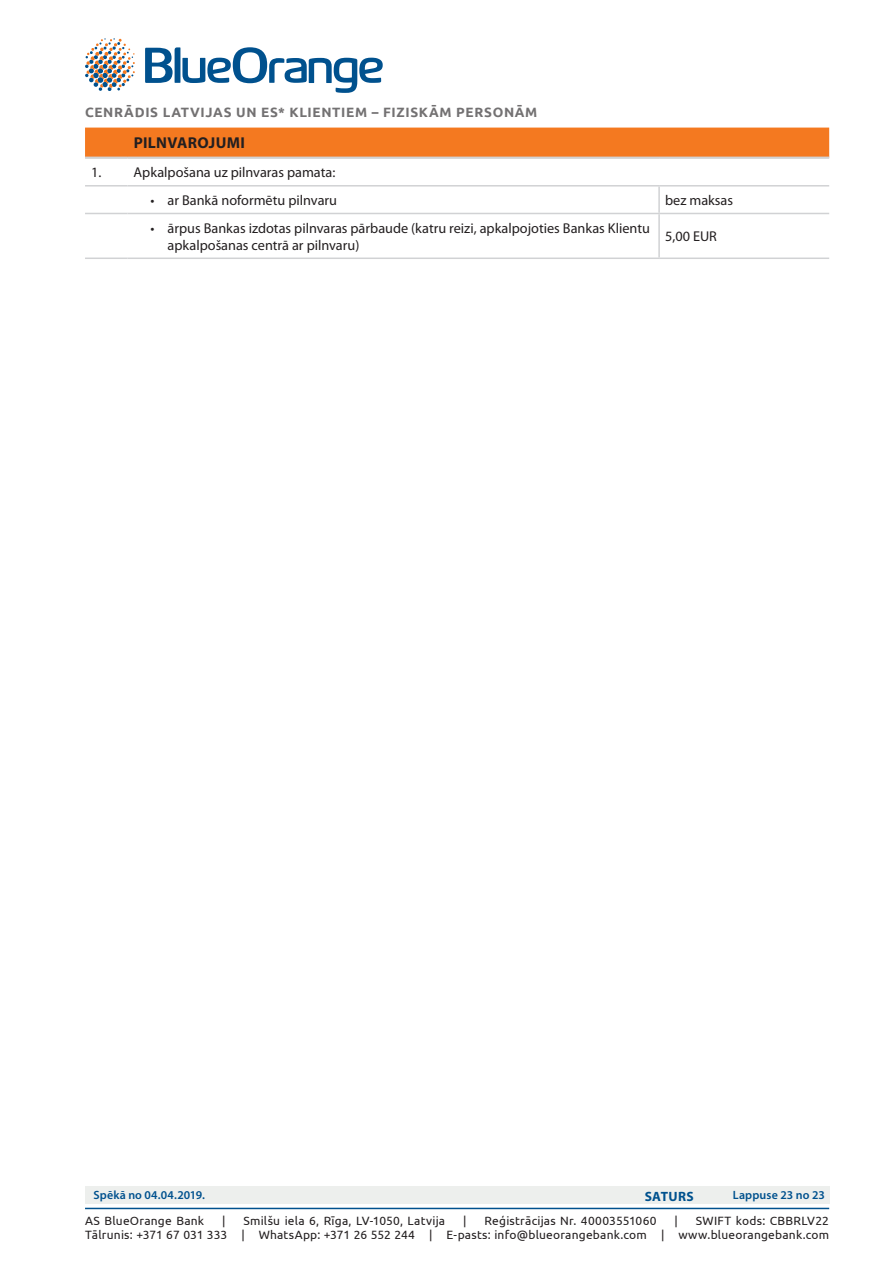
<style>
.page{position:relative;width:893px;height:1263px;background:#fff}
.page>*{position:absolute;margin:0;border:0;box-sizing:border-box;transform-origin:0 0}
.virsraksts_uz_oranža{font:700 15.75px "Myriad Pro";letter-spacing:.02em;color:#231f20}
.t1{font:14.25px/17.1px "Myriad Pro";color:#231f20}
.t2{font:700 13.5px "Ubuntu";letter-spacing:.05em;color:#737172}
.t3{font:700 13.5px "Myriad Pro";letter-spacing:.025em;color:#00518e}
.t4{font:12px/14.1px "Ubuntu";letter-spacing:.02em;color:#231f20;text-align:right}
.t5{font:600 12px "Myriad Pro";letter-spacing:.01em;color:#00518e}
</style>
<div class="page">
<hr style="left:85px;top:1208px;width:744px;height:1px;background:#00518e">
<svg style="left:145px;top:47px;width:238px;height:46px"></svg>
<svg style="left:85px;top:38px;width:50px;height:53px"></svg>
<div style="left:85px;top:1186px;width:744px;height:17px;background:#edefed"></div>
<div style="left:85px;top:128px;width:744px;height:29px;background:#f47920"></div>
<hr style="left:128px;top:258px;width:531px;height:1px;background:#d1d2d4">
<hr style="left:85px;top:157px;width:43px;height:2px;background:#d1d2d4">
<hr style="left:128px;top:157px;width:531px;height:2px;background:#d1d2d4">
<hr style="left:659px;top:157px;width:170px;height:2px;background:#d1d2d4">
<hr style="left:85px;top:185px;width:43px;height:2px;background:#d1d2d4">
<hr style="left:128px;top:185px;width:531px;height:2px;background:#d1d2d4">
<hr style="left:659px;top:185px;width:170px;height:2px;background:#d1d2d4">
<hr style="left:658px;top:187px;width:2px;height:26px;background:#d1d2d4">
<hr style="left:85px;top:213px;width:43px;height:1px;background:#d1d2d4">
<hr style="left:128px;top:213px;width:531px;height:1px;background:#d1d2d4">
<hr style="left:659px;top:213px;width:170px;height:1px;background:#d1d2d4">
<hr style="left:658px;top:214px;width:2px;height:44px;background:#d1d2d4">
<hr style="left:85px;top:258px;width:43px;height:1px;background:#d1d2d4">
<hr style="left:659px;top:258px;width:170px;height:1px;background:#d1d2d4">
<p class="t2" style="left:85px;top:104px;width:454px">CENRĀDIS LATVIJAS UN ES* KLIENTIEM – FIZISKĀM PERSONĀM</p>
<p class="virsraksts_uz_oranža" style="left:134px;top:134px;width:113px">PILNVAROJUMI</p>
<p class="t1" style="left:91px;top:164px;width:12px">1.</p>
<p class="t1" style="left:134px;top:164px;width:203px">Apkalpošana uz pilnvaras pamata:</p>
<p class="t1" style="left:151px;top:192px;width:188px">• ar Bankā noformētu pilnvaru</p>
<p class="t1" style="left:665px;top:192px;width:69px">bez maksas</p>
<p class="t1" style="left:168px;top:220px;width:484px;text-indent:-17px">• ārpus Bankas izdotas pilnvaras pārbaude (katru reizi, apkalpojoties Bankas Klientu apkalpošanas centrā ar pilnvaru)</p>
<p class="t1" style="left:665px;top:228px;width:53px">5,00 EUR</p>
<p class="t5" style="left:94px;top:1189px;width:113px">Spēkā no 04.04.2019.</p>
<p class="t3" style="left:645px;top:1189px;width:51px">SATURS</p>
<p class="t5" style="left:733px;top:1189px;width:94px">Lappuse 23 no 23</p>
<p class="t4" style="left:85px;top:1213px;width:121px">AS BlueOrange Bank</p>
<p class="t4" style="left:222px;top:1213px;width:5px">|</p>
<p class="t4" style="left:244px;top:1213px;width:203px">Smilšu iela 6, Rīga, LV-1050, Latvija</p>
<p class="t4" style="left:463px;top:1213px;width:5px">|</p>
<p class="t4" style="left:484px;top:1213px;width:174px">Reģistrācijas Nr. 40003551060</p>
<p class="t4" style="left:674px;top:1213px;width:5px">|</p>
<p class="t4" style="left:85px;top:1213px;width:746px">SWIFT kods: CBBRLV22<br>Tālrunis: +371 67 031 333 | WhatsApp: +371 26 552 244 | E-pasts: info@blueorangebank.com | www.blueorangebank.com</p>
</div>
